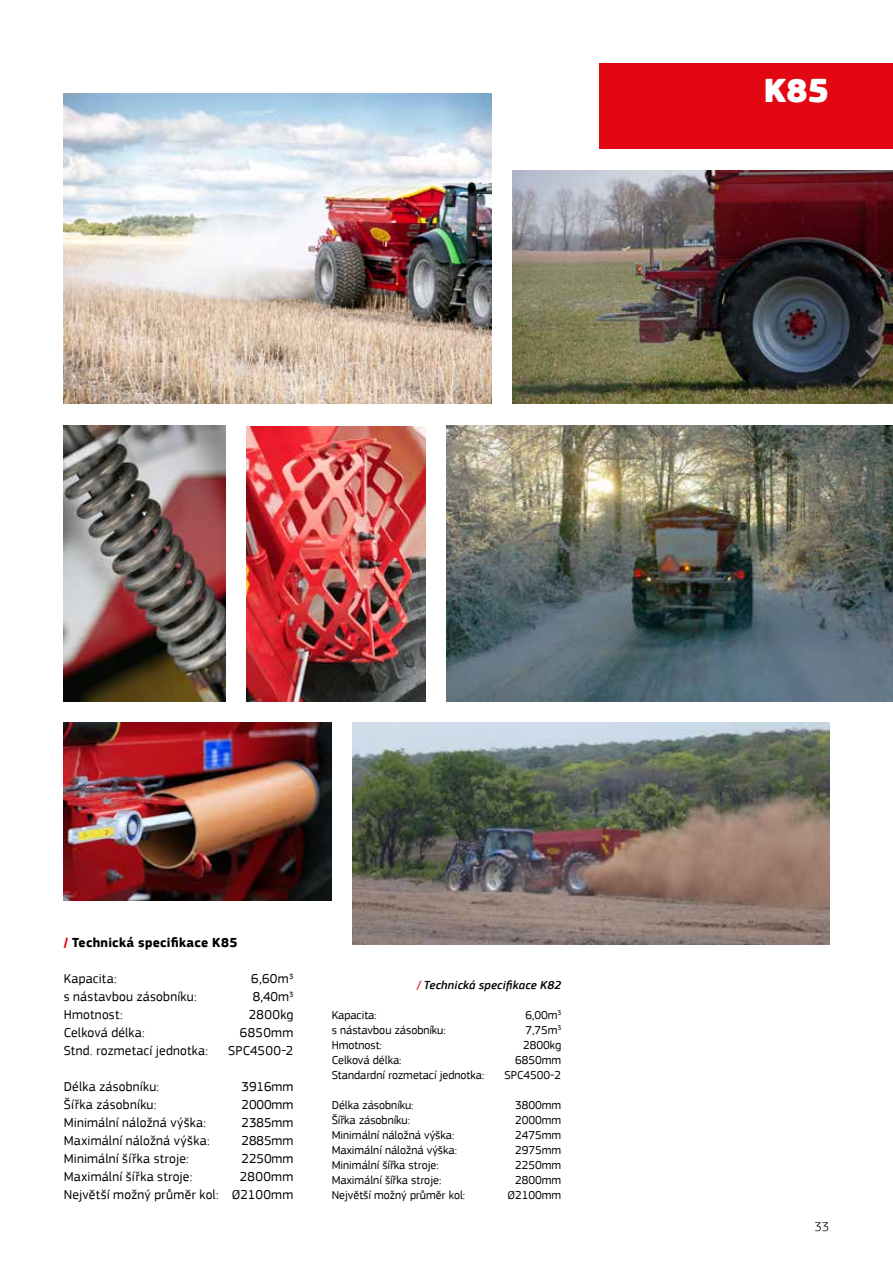
<style>
.page{position:relative;width:893px;height:1263px;background:#fff}
.page>*{position:absolute;margin:0;border:0;box-sizing:border-box;transform-origin:0 0}
.t1{font:900 34.5px "PF Square Sans Pro";color:#fff}
.t2{font:13.5px/18px "PF Square Sans Pro";letter-spacing:.015em;color:#000;text-align:right}
.t3{font:700 13.5px "PF Square Sans Pro";letter-spacing:.02em;color:#000}
.t4{font:300 13.5px "PF Square Sans Pro";color:#000}
.t5{font:12px "PF Square Sans Pro";color:#000}
.t6{font:italic 500 12px "PF Square Sans Pro";letter-spacing:.015em;color:#000}
.s1{color:#e30613}
</style>
<div class="page">
<img style="left:353px;top:723px;width:476px;height:221px">
<img style="left:64px;top:425px;width:161px;height:277px">
<img style="left:64px;top:94px;width:427px;height:310px">
<img style="left:512px;top:170px;width:381px;height:234px">
<img style="left:64px;top:723px;width:268px;height:178px">
<img style="left:446px;top:425px;width:447px;height:277px">
<img style="left:247px;top:426px;width:178px;height:276px">
<div style="left:600px;top:64px;width:293px;height:85px;background:#e30613"></div>
<h1 class="t1" style="left:764px;top:69px;width:67px">K85</h1>
<p class="t3" style="left:64px;top:935px;width:175px"><span class="s1">/</span> Technická specifikace K85</p>
<p class="t2" style="left:64px;top:970px;width:54px">Kapacita:</p>
<p class="t2" style="left:251px;top:970px;width:44px">6,60m<sup>3</sup></p>
<p class="t2" style="left:64px;top:988px;width:134px">s nástavbou zásobníku:</p>
<p class="t2" style="left:253px;top:988px;width:42px">8,40m<sup>3</sup></p>
<p class="t2" style="left:64px;top:1006px;width:60px">Hmotnost:</p>
<p class="t2" style="left:249px;top:1006px;width:46px">2800kg</p>
<p class="t2" style="left:64px;top:1024px;width:83px">Celková délka:</p>
<p class="t2" style="left:240px;top:1024px;width:55px">6850mm</p>
<p class="t2" style="left:64px;top:1042px;width:146px">Stnd. rozmetací jednotka:</p>
<p class="t2" style="left:228px;top:1042px;width:67px">SPC4500-2</p>
<p class="t2" style="left:64px;top:1078px;width:97px">Délka zásobníku:</p>
<p class="t2" style="left:241px;top:1078px;width:53px">3916mm</p>
<p class="t2" style="left:64px;top:1096px;width:94px">Šířka zásobníku:</p>
<p class="t2" style="left:241px;top:1096px;width:53px">2000mm</p>
<p class="t2" style="left:64px;top:1114px;width:144px">Minimální náložná výška:</p>
<p class="t2" style="left:241px;top:1114px;width:53px">2385mm</p>
<p class="t2" style="left:64px;top:1132px;width:147px">Maximální náložná výška:</p>
<p class="t2" style="left:241px;top:1132px;width:53px">2885mm</p>
<p class="t2" style="left:64px;top:1150px;width:127px">Minimální šířka stroje:</p>
<p class="t2" style="left:241px;top:1150px;width:53px">2250mm</p>
<p class="t2" style="left:64px;top:1168px;width:130px">Maximální šířka stroje:</p>
<p class="t2" style="left:64px;top:1168px;width:231px">2800mm<br>Největší možný průměr kol: Ø2100mm</p>
<p class="t6" style="left:417px;top:978px;width:146px"><span class="s1">/</span> Technická specifikace K82</p>
<p class="t5" style="left:332px;top:1008px;width:47px">Kapacita:</p>
<p class="t5" style="left:525px;top:1008px;width:37px">6,00m<sup>3</sup></p>
<p class="t5" style="left:332px;top:1023px;width:116px">s nástavbou zásobníku:</p>
<p class="t5" style="left:525px;top:1023px;width:37px">7,75m<sup>3</sup></p>
<p class="t5" style="left:332px;top:1038px;width:52px">Hmotnost:</p>
<p class="t5" style="left:523px;top:1038px;width:40px">2800kg</p>
<p class="t5" style="left:332px;top:1053px;width:71px">Celková délka:</p>
<p class="t5" style="left:515px;top:1053px;width:48px">6850mm</p>
<p class="t5" style="left:332px;top:1068px;width:154px">Standardní rozmetací jednotka:</p>
<p class="t5" style="left:505px;top:1068px;width:58px">SPC4500-2</p>
<p class="t5" style="left:332px;top:1098px;width:83px">Délka zásobníku:</p>
<p class="t5" style="left:515px;top:1098px;width:48px">3800mm</p>
<p class="t5" style="left:332px;top:1113px;width:80px">Šířka zásobníku:</p>
<p class="t5" style="left:515px;top:1113px;width:48px">2000mm</p>
<p class="t5" style="left:332px;top:1128px;width:124px">Minimální náložná výška:</p>
<p class="t5" style="left:515px;top:1128px;width:48px">2475mm</p>
<p class="t5" style="left:332px;top:1143px;width:127px">Maximální náložná výška:</p>
<p class="t5" style="left:515px;top:1143px;width:48px">2975mm</p>
<p class="t5" style="left:332px;top:1158px;width:109px">Minimální šířka stroje:</p>
<p class="t5" style="left:515px;top:1158px;width:48px">2250mm</p>
<p class="t5" style="left:332px;top:1173px;width:111px">Maximální šířka stroje:</p>
<p class="t5" style="left:515px;top:1173px;width:48px">2800mm</p>
<p class="t5" style="left:332px;top:1188px;width:135px">Největší možný průměr kol:</p>
<p class="t5" style="left:507px;top:1188px;width:55px">Ø2100mm</p>
<p class="t4" style="left:815px;top:1218px;width:16px">33</p>
</div>
